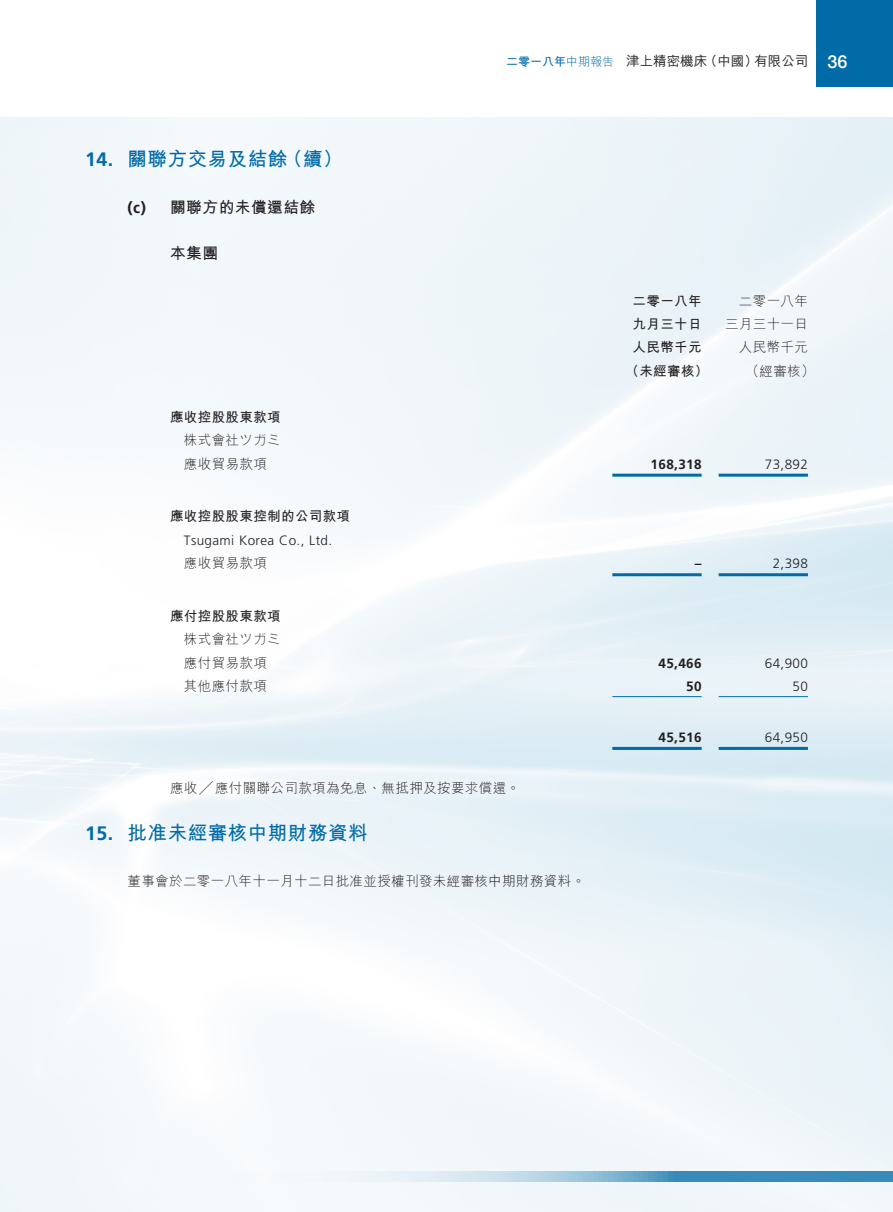
<style>
.page{position:relative;width:893px;height:1212px;background:#fff}
.page>*{position:absolute;margin:0;border:0;box-sizing:border-box;transform-origin:0 0}
.t1{font:700 19.5px "M Hei HK";letter-spacing:.03em;color:#006ba7}
.t2{font:700 19.5px "Frutiger LT Std";color:#006ba7}
.t3{font:500 18px "Helvetica Neue LT Std";color:#fff}
.t4{font:700 15.75px "M Hei HK";letter-spacing:.03em;color:#231f20}
.t5{font:700 15.75px "Frutiger LT Std";color:#231f20}
.t6{font:300 13.5px "M Hei HK";letter-spacing:.03em;color:#231f20}
.t7{font:700 13.5px "M Hei HK";letter-spacing:.03em;color:#231f20}
.t8{font:300 13.5px "Frutiger LT Std";letter-spacing:.03em;color:#231f20}
.t9{font:700 13.5px "Frutiger LT Std";letter-spacing:.03em;color:#231f20}
.t10{font:500 13.5px "M Hei HK";color:#231f20}
.t11{font:700 12px "M Hei HK";color:#006ba7}
.s1{font-weight:300}
</style>
<div class="page">
<div style="left:816px;top:0;width:77px;height:87px;background:#006ba7"></div>
<svg style="left:0;top:1171px;width:893px;height:11px"></svg>
<hr style="left:612px;top:474px;width:90px;height:3px;background:#006ba7">
<hr style="left:719px;top:474px;width:89px;height:3px;background:#006ba7">
<hr style="left:612px;top:573px;width:90px;height:3px;background:#006ba7">
<hr style="left:719px;top:573px;width:89px;height:3px;background:#006ba7">
<hr style="left:612px;top:696px;width:90px;height:1px;background:#006ba7">
<hr style="left:719px;top:696px;width:89px;height:1px;background:#006ba7">
<hr style="left:612px;top:747px;width:90px;height:3px;background:#006ba7">
<hr style="left:719px;top:747px;width:89px;height:3px;background:#006ba7">
<p class="t11" style="left:506px;top:53px;width:109px">二零一八年<span class="s1">中期報告</span></p>
<p class="t10" style="left:626px;top:52px;width:82px">津上精密機床</p>
<p class="t10" style="left:754px;top:52px;width:55px">有限公司</p>
<p class="t10" style="left:704px;top:52px;width:55px">（中國）</p>
<h2 class="t3" style="left:828px;top:51px;width:22px">36</h2>
<h1 class="t2" style="left:85px;top:148px;width:30px">14.</h1>
<h1 class="t1" style="left:128px;top:145px;width:161px">關聯方交易及結餘</h1>
<h1 class="t1" style="left:283px;top:145px;width:61px">（續(</h1>
<p class="t5" style="left:128px;top:198px;width:20px">c( )</p>
<p class="t4" style="left:170px;top:196px;width:147px">關聯方的未償還結餘</p>
<p class="t4" style="left:170px;top:242px;width:50px">本集團</p>
<p class="t7" style="left:170px;top:407px;width:112px">應收控股股東款項</p>
<p class="t6" style="left:184px;top:431px;width:98px">株式會社ツガミ</p>
<p class="t6" style="left:184px;top:454px;width:84px">應收貿易款項</p>
<p class="t7" style="left:170px;top:507px;width:182px">應收控股股東控制的公司款項</p>
<p class="t8" style="left:184px;top:532px;width:150px">Tsugami Korea Co., Ltd.</p>
<p class="t6" style="left:184px;top:554px;width:84px">應收貿易款項</p>
<p class="t7" style="left:170px;top:606px;width:112px">應付控股股東款項</p>
<p class="t6" style="left:184px;top:630px;width:98px">株式會社ツガミ</p>
<p class="t6" style="left:184px;top:653px;width:84px">應付貿易款項</p>
<p class="t6" style="left:184px;top:676px;width:84px">其他應付款項</p>
<h1 class="t2" style="left:85px;top:821px;width:30px">15.</h1>
<p class="t6" style="left:170px;top:778px;width:351px">應收╱應付關聯公司款項為免息、無抵押及按要求償還。</p>
<h1 class="t1" style="left:128px;top:818px;width:242px">批准未經審核中期財務資料</h1>
<p class="t6" style="left:128px;top:871px;width:459px">董事會於二零一八年十一月十二日批准並授權刊發未經審核中期財務資料。</p>
<p class="t7" style="left:633px;top:291px;width:71px">二零一八年</p>
<p class="t6" style="left:739px;top:291px;width:71px">二零一八年</p>
<p class="t7" style="left:633px;top:314px;width:71px">九月三十日</p>
<p class="t6" style="left:725px;top:315px;width:84px">三月三十一日</p>
<p class="t7" style="left:633px;top:337px;width:71px">人民幣千元</p>
<p class="t6" style="left:739px;top:338px;width:71px">人民幣千元</p>
<p class="t7" style="left:625px;top:361px;width:84px">（未經審核）</p>
<p class="t6" style="left:746px;top:361px;width:71px">（經審核(</p>
<p class="t9" style="left:651px;top:456px;width:53px">168,318</p>
<p class="t8" style="left:765px;top:456px;width:45px">73,892</p>
<p class="t9" style="left:695px;top:555px;width:8px">–</p>
<p class="t8" style="left:773px;top:556px;width:37px">2,398</p>
<p class="t9" style="left:658px;top:655px;width:45px">45,466</p>
<p class="t8" style="left:765px;top:655px;width:45px">64,900</p>
<p class="t9" style="left:686px;top:678px;width:17px">50</p>
<p class="t8" style="left:792px;top:678px;width:17px">50</p>
<p class="t9" style="left:658px;top:729px;width:45px">45,516</p>
<p class="t8" style="left:765px;top:729px;width:45px">64,950</p>
</div>
